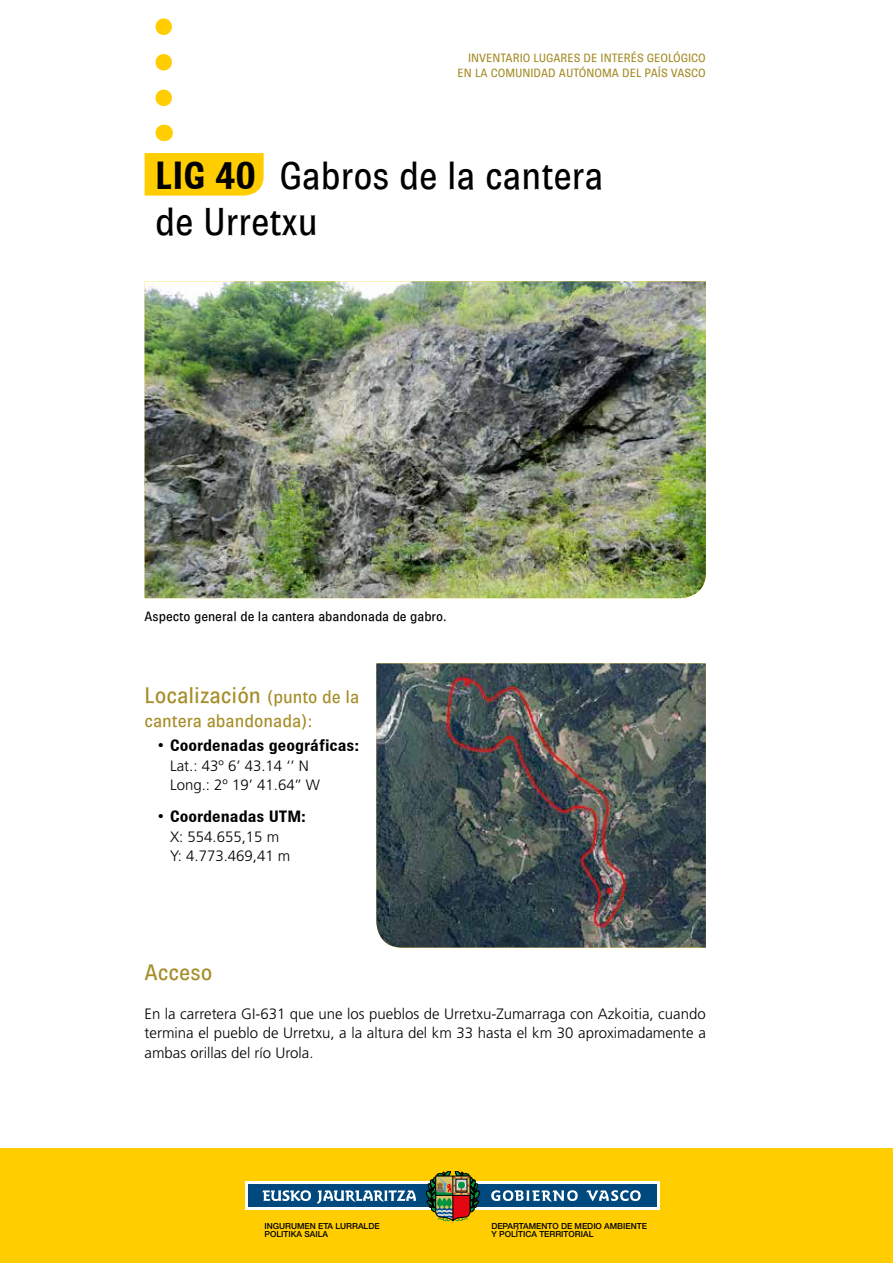
<style>
.page{position:relative;width:893px;height:1263px;background:#fff}
.page>*{position:absolute;margin:0;border:0;box-sizing:border-box;transform-origin:0 0}
.t1{font:39px/46.8px "Brown";color:#000;scale:.95 1}
.t2{font:22.5px "Brown";color:#a58d28}
.t3{font:18px "Brown";color:#a58d28}
.t4{font:700 16.5px "Brown";color:#000}
.t5{font:300 15px/19.5px "Frutiger";color:#000}
.t6{font:13.5px "Brown";color:#000}
.t7{font:12px/15px "Brown";color:#a58d28;text-align:right}
.t8{font:500 8.4px/8.4px "Helvetica Neue";color:#000}
.s1{font-weight:700}
.s2{font-size:18px}
</style>
<div class="page">
<svg style="left:155px;top:27px;width:17px;height:80px"></svg>
<svg style="left:164px;top:125px;width:1px;height:16px"></svg>
<div style="left:145px;top:153px;width:119px;height:43px;background:#ffcd00"></div>
<div style="left:0;top:1148px;width:893px;height:115px;background:#ffcd00"></div>
<div style="left:246px;top:1182px;width:414px;height:28px;background:#fff"></div>
<div style="left:249px;top:1184px;width:408px;height:23px;background:#00497f"></div>
<svg style="left:262px;top:1190px;width:49px;height:11px"></svg>
<svg style="left:317px;top:1190px;width:99px;height:13px"></svg>
<svg style="left:491px;top:1190px;width:87px;height:12px"></svg>
<svg style="left:586px;top:1190px;width:55px;height:11px"></svg>
<svg style="left:426px;top:1171px;width:54px;height:51px"></svg>
<img style="left:145px;top:281px;width:561px;height:317px">
<img style="left:376px;top:663px;width:330px;height:284px">
<p class="t7" style="left:458px;top:50px;width:250px">INVENTARIO LUGARES DE INTERÉS GEOLÓGICO<br>EN LA COMUNIDAD AUTÓNOMA DEL PAÍS VASCO</p>
<h1 class="t1" style="left:155px;top:151px;width:473px"><span class="s1">LIG 40</span> Gabros de la cantera de Urretxu</h1>
<p class="t6" style="left:145px;top:609px;width:304px">Aspecto general de la cantera abandonada de gabro.</p>
<h2 class="t2" style="left:145px;top:683px;width:216px">Localización <span class="s2">(punto de la</span></h2>
<p class="t3" style="left:145px;top:711px;width:169px">cantera abandonada):</p>
<p class="t4" style="left:157px;top:736px;width:203px">• Coordenadas geográficas:</p>
<p class="t5" style="left:170px;top:756px;width:151px">Lat.: 43º 6’ 43.14 ‘’ N<br>Long.: 2º 19’ 41.64’’ W</p>
<p class="t4" style="left:157px;top:807px;width:150px">• Coordenadas UTM:</p>
<p class="t5" style="left:170px;top:827px;width:122px">X: 554.655,15 m<br>Y: 4.773.469,41 m</p>
<h2 class="t2" style="left:145px;top:959px;width:69px">Acceso</h2>
<p class="t5" style="left:145px;top:1004px;width:563px;text-align:justify">En la carretera GI-631 que une los pueblos de Urretxu-Zumarraga con Azkoitia, cuando termina el pueblo de Urretxu, a la altura del km 33 hasta el km 30 aproximadamente a ambas orillas del río Urola.</p>
<p class="t8" style="left:264px;top:1221px;width:117px">INGURUMEN ETA LURRALDE<br>POLITIKA SAILA</p>
<p class="t8" style="left:491px;top:1221px;width:157px">DEPARTAMENTO DE MEDIO AMBIENTE<br>Y POLÍTICA TERRITORIAL</p>
</div>
